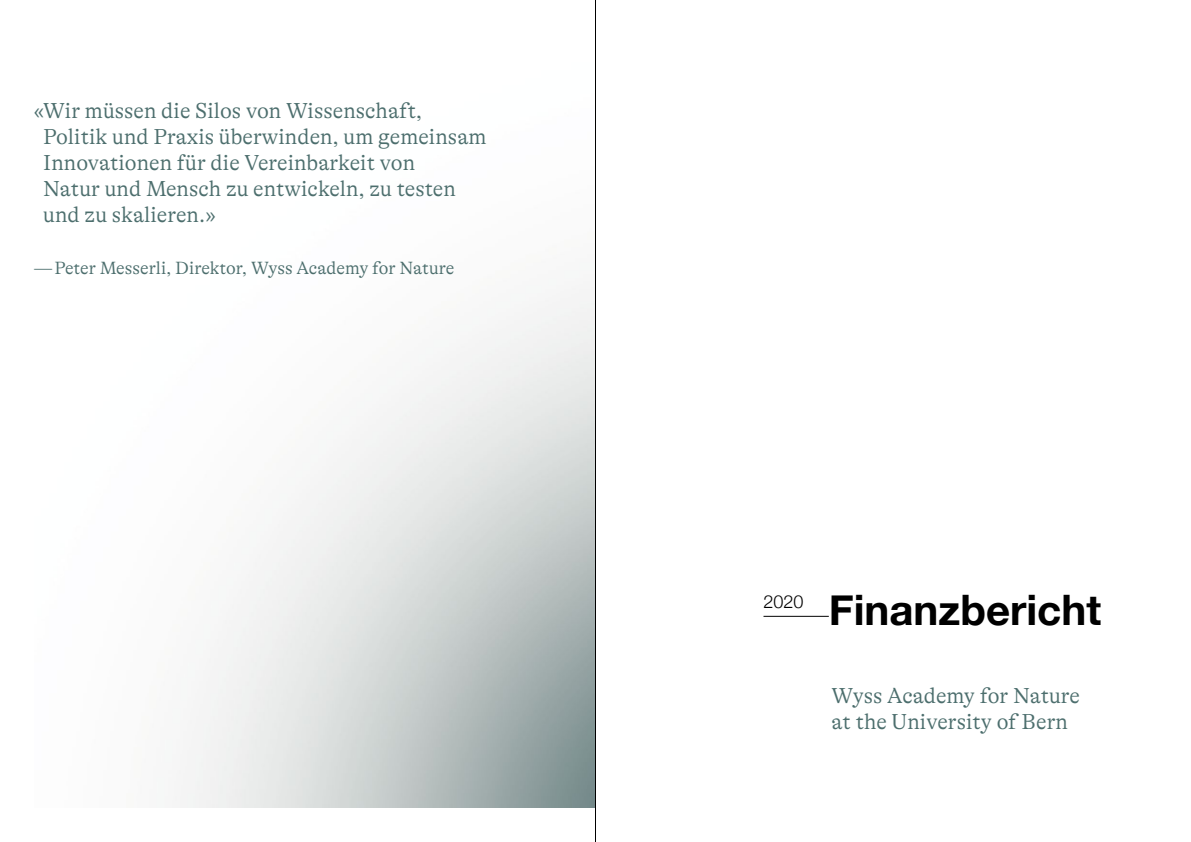
<style>
.page{position:relative;width:1191px;height:842px;background:#fff}
.page>*{position:absolute;margin:0;border:0;box-sizing:border-box;transform-origin:0 0}
.t1{font:700 42px "Helvetica Neue";color:#000}
.t2{font:300 22px/26px "GT Alpina";color:#4c6e6d}
.t3{font:300 18px "GT Alpina";color:#4c6e6d}
.t4{font:300 18px "Helvetica Neue";color:#000}
</style>
<div class="page">
<hr style="left:763px;top:616px;width:66px;height:1px;background:#000">
<hr style="left:595px;top:0;width:1px;height:842px;background:#000">
<p class="t2" style="left:43px;top:98px;width:445px;text-indent:-9px">«Wir müssen die Silos von Wissenschaft, Politik und Praxis überwinden, um gemeinsam Innovationen für die Vereinbarkeit von<br>Natur und Mensch zu entwickeln, zu testen und zu skalieren.»</p>
<p class="t3" style="left:34px;top:258px;width:422px">― Peter Messerli, Direktor, Wyss Academy for Nature</p>
<p class="t4" style="left:763px;top:587px;width:42px">2020</p>
<h1 class="t1" style="left:829px;top:577px;width:274px">Finanzbericht</h1>
<p class="t2" style="left:831px;top:683px;width:250px">Wyss Academy for Nature at the University of Bern</p>
</div>
